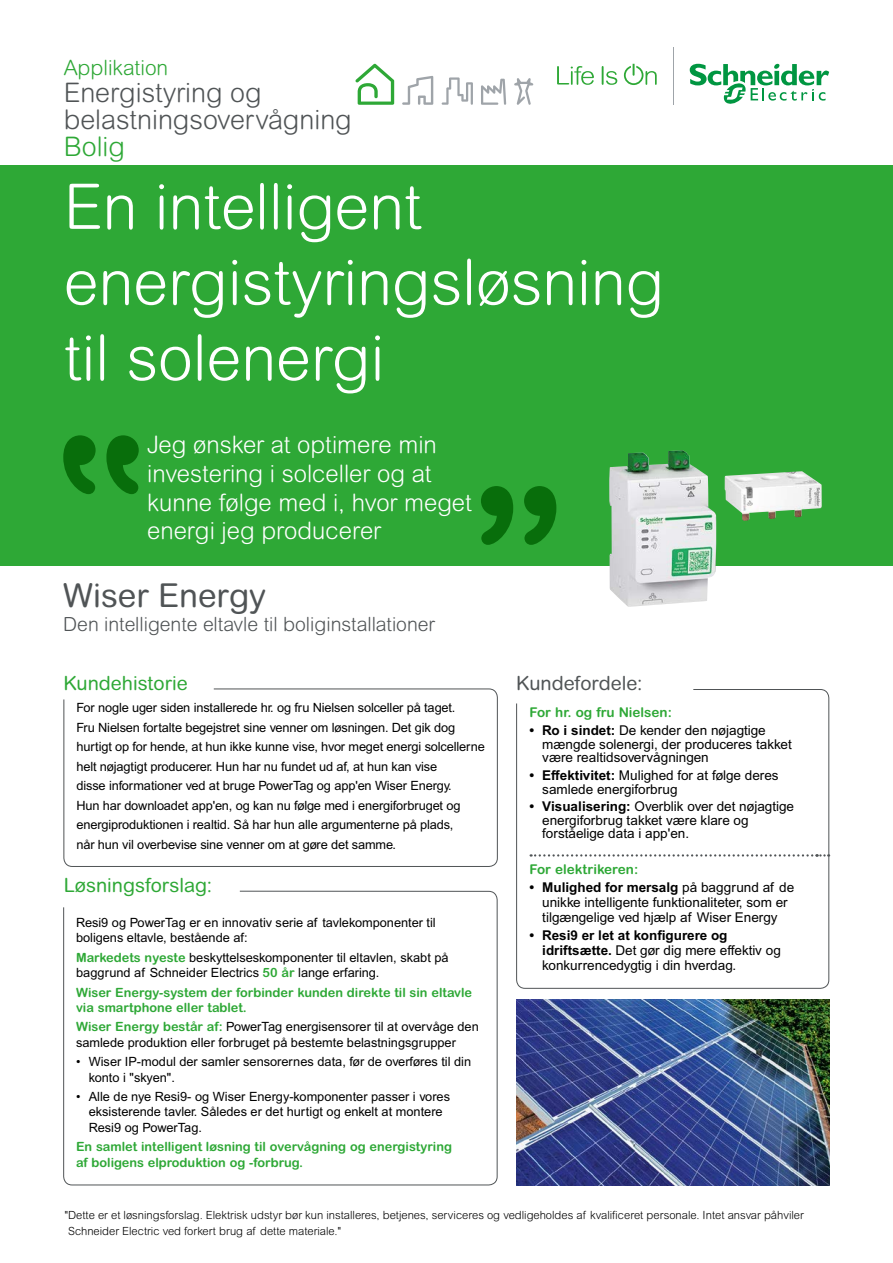
<style>
.page{position:relative;width:893px;height:1263px;background:#fff}
.page>*{position:absolute;margin:0;border:0;box-sizing:border-box;transform-origin:0 0}
.t1{font:300 63px/75.6px "Arial Rounded MT Pro";color:#fff}
.t2{font:33px "Arial Rounded MT Pro";color:#505456}
.t3{font:300 27px/27px "Arial Rounded MT Std";color:#505456}
.t4{font:300 27px "Arial Rounded MT Std";color:#2ea836}
.t5{font:300 24px/28.8px "Arial Rounded MT Std";color:#fff}
.t6{font:300 21px "Arial Rounded MT Std";color:#2ea836}
.t7{font:300 19.5px "Arial Rounded MT Pro";color:#505456}
.t8{font:19.5px "Arial Rounded MT Pro";color:#2ea836}
.t9{font:19.5px "Arial Rounded MT Pro";color:#505456}
.t10{font:13.5px/13.5px "Arial MT Pro";color:#000}
.t11{font:700 13.5px "Arial Rounded MT Std";color:#2ea836}
.t12{font:12.75px/19.5px "Arial MT Pro";color:#000}
.t13{font:700 12.75px/15.3px "Arial Rounded MT Std";color:#2ea836}
.t14{font:300 11.25px/16.5px "Arial Rounded MT Std";color:#000}
.s1{font-family:"Arial Rounded MT Std";font-weight:700;color:#2ea836}
.s2{font-weight:700}
</style>
<div class="page">
<div style="left:0;top:165px;width:893px;height:401px;background:#2ea836"></div>
<svg style="left:516px;top:689px;width:314px;height:300px"></svg>
<svg style="left:442px;top:77px;width:31px;height:28px"></svg>
<svg style="left:355px;top:64px;width:39px;height:41px"></svg>
<svg style="left:514px;top:78px;width:19px;height:27px"></svg>
<svg style="left:481px;top:79px;width:25px;height:26px"></svg>
<svg style="left:402px;top:76px;width:31px;height:29px"></svg>
<svg style="left:63px;top:688px;width:435px;height:179px"></svg>
<svg style="left:63px;top:435px;width:76px;height:59px"></svg>
<svg style="left:481px;top:486px;width:75px;height:59px"></svg>
<svg style="left:63px;top:890px;width:435px;height:296px"></svg>
<img style="left:516px;top:1000px;width:313px;height:185px">
<img style="left:609px;top:452px;width:59px;height:54px">
<img style="left:725px;top:471px;width:97px;height:50px">
<svg style="left:557px;top:66px;width:37px;height:19px"></svg>
<svg style="left:602px;top:66px;width:15px;height:19px"></svg>
<svg style="left:624px;top:64px;width:33px;height:21px"></svg>
<hr style="left:673px;top:47px;width:1px;height:58px;background:#9fa4a9">
<svg style="left:690px;top:63px;width:139px;height:41px"></svg>
<h3 class="t6" style="left:64px;top:55px;width:106px">Applikation</h3>
<h3 class="t3" style="left:64px;top:79px;width:290px">Energistyring og belastningsovervågning</h3>
<h3 class="t4" style="left:64px;top:131px;width:63px">Bolig</h3>
<h1 class="t1" style="left:64px;top:172px;width:602px">En intelligent energistyringsløsning til solenergi</h1>
<h3 class="t5" style="left:147px;top:430px;width:326px">Jeg ønsker at optimere min investering i solceller og at kunne følge med i, hvor meget energi jeg producerer</h3>
<h2 class="t2" style="left:63px;top:576px;width:204px">Wiser Energy</h2>
<h3 class="t7" style="left:63px;top:612px;width:373px">Den intelligente eltavle til boliginstallationer</h3>
<h3 class="t8" style="left:63px;top:672px;width:126px">Kundehistorie</h3>
<p class="t12" style="left:76px;top:698px;width:410px">For nogle uger siden installerede hr. og fru Nielsen solceller på taget.<br>Fru Nielsen fortalte begejstret sine venner om løsningen. Det gik dog hurtigt op for hende, at hun ikke kunne vise, hvor meget energi solcellerne helt nøjagtigt producerer. Hun har nu fundet ud af, at hun kan vise<br>disse informationer ved at bruge PowerTag og app'en Wiser Energy.<br>Hun har downloadet app'en, og kan nu følge med i energiforbruget og energiproduktionen i realtid. Så har hun alle argumenterne på plads,<br>når hun vil overbevise sine venner om at gøre det samme.</p>
<h3 class="t8" style="left:64px;top:874px;width:150px">Løsningsforslag:</h3>
<p class="t12" style="left:76px;top:915px;width:361px;line-height:15.3px">Resi9 og PowerTag er en innovativ serie af tavlekomponenter til boligens eltavle, bestående af:</p>
<p class="t12" style="left:76px;top:950px;width:374px;line-height:15.3px"><span class="s1">Markedets nyeste</span> beskyttelseskomponenter til eltavlen, skabt på baggrund af Schneider Electrics <span class="s1">50 år</span> lange erfaring.</p>
<p class="t13" style="left:76px;top:984px;width:398px">Wiser Energy-system der forbinder kunden direkte til sin eltavle via smartphone eller tablet.</p>
<p class="t12" style="left:76px;top:1020px;width:404px;line-height:15.3px"><span class="s1">Wiser Energy består af:</span> PowerTag energisensorer til at overvåge den samlede produktion eller forbruget på bestemte belastningsgrupper</p>
<p class="t12" style="left:89px;top:1055px;width:384px;line-height:15.3px;text-indent:-13px">• Wiser IP-modul der samler sensorernes data, før de overføres til din konto i "skyen".</p>
<p class="t12" style="left:89px;top:1090px;width:363px;line-height:15.3px;text-indent:-13px">• Alle de nye Resi9- og Wiser Energy-komponenter passer i vores eksisterende tavler. Således er det hurtigt og enkelt at montere<br>Resi9 og PowerTag.</p>
<p class="t13" style="left:76px;top:1139px;width:378px">En samlet intelligent løsning til overvågning og energistyring af boligens elproduktion og -forbrug.</p>
<h3 class="t9" style="left:516px;top:672px;width:127px">Kundefordele:</h3>
<p class="t11" style="left:529px;top:704px;width:144px">For hr. og fru Nielsen:</p>
<p class="t10" style="left:542px;top:725px;width:251px;text-indent:-13px"><span class="s2">• Ro i sindet:</span> De kender den nøjagtige mængde solenergi, der produceres takket være realtidsovervågningen</p>
<p class="t10" style="left:542px;top:769px;width:238px;text-indent:-13px"><span class="s2">• Effektivitet:</span> Mulighed for at følge deres samlede energiforbrug</p>
<p class="t10" style="left:542px;top:801px;width:253px;text-indent:-13px"><span class="s2">• Visualisering:</span> Overblik over det nøjagtige energiforbrug takket være klare og forståelige data i app'en.</p>
<p class="t11" style="left:529px;top:861px;width:110px">For elektrikeren:</p>
<p class="t10" style="left:529px;top:881px;width:266px;line-height:15px;text-align:center"><span class="s2">• Mulighed for mersalg</span> på baggrund af de unikke intelligente funktionaliteter, som er tilgængelige ved hjælp af Wiser Energy</p>
<p class="t10" style="left:542px;top:928px;width:240px;line-height:15px;text-indent:-13px"><span class="s2">• Resi9 er let at konfigurere og idriftsætte.</span> Det gør dig mere effektiv og konkurrencedygtig i din hverdag.</p>
<p class="t14" style="left:65px;top:1206px;width:740px">"Dette er et løsningsforslag. Elektrisk udstyr bør kun installeres, betjenes, serviceres og vedligeholdes af kvalificeret personale. Intet ansvar påhviler<br>Schneider Electric ved forkert brug af dette materiale."</p>
</div>
